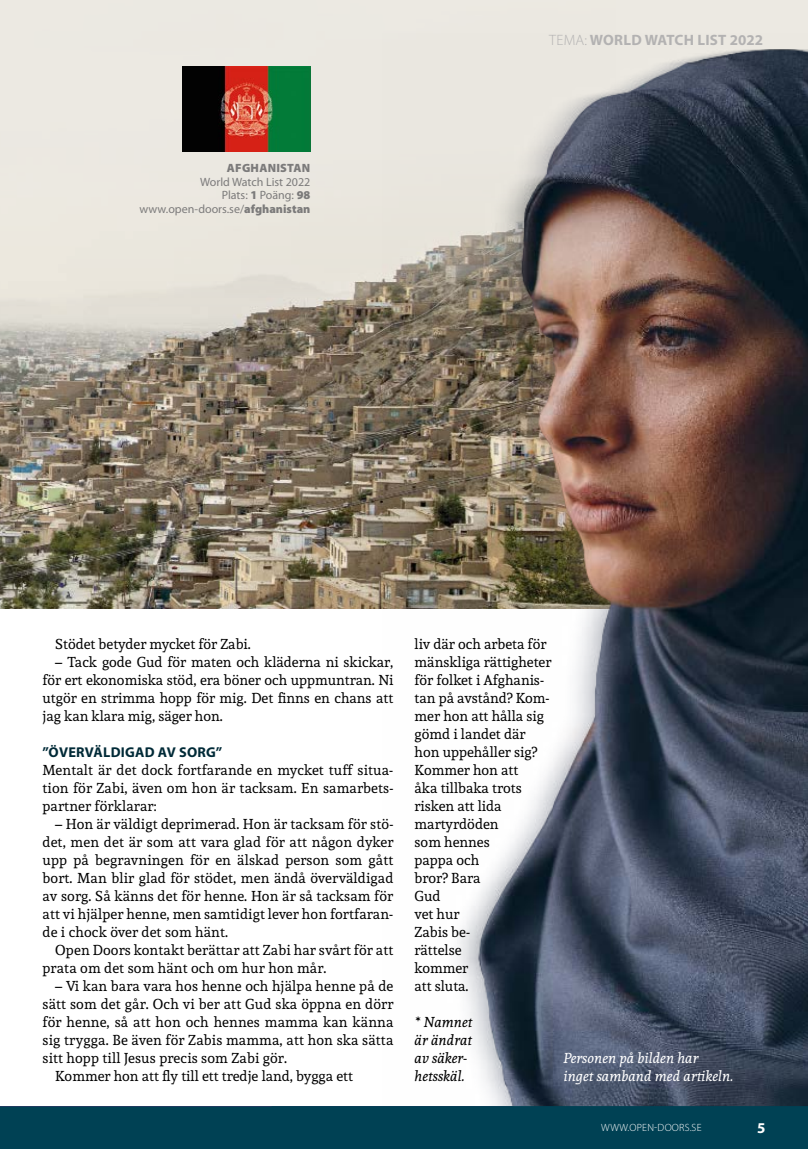
<style>
.page{position:relative;width:808px;height:1149px;background:#fff}
.page>*{position:absolute;margin:0;border:0;box-sizing:border-box;transform-origin:0 0}
.t1{font:700 15px "Myriad Pro";letter-spacing:.015em;color:#b3b2b2}
.t2{font:700 15px "Myriad Pro";color:#fff}
.t3{font:14.25px/18px "Andada";color:#000;text-align:justify}
.t4{font:italic 14.25px/18px "Andada";color:#fff}
.t5{font:italic 14.25px/18px "Andada";color:#000}
.t6{font:700 14.25px "Myriad Pro";letter-spacing:.02em;color:#002a37}
.t7{font:12px/13.5px "Myriad Pro";color:#7c7b7b;text-align:right}
.t8{font:900 12px "Myriad Pro";letter-spacing:.02em;color:#7c7b7b}
.t9{font:300 10.5px "Myriad Pro";letter-spacing:.02em;color:#fff}
.s1{font-weight:900}
.s2{font-weight:300}
</style>
<div class="page">
<img style="left:0;top:0;width:615px;height:608px">
<img style="left:382px;top:33px;width:426px;height:1072px">
<div style="left:0;top:1105px;width:808px;height:43px;background:#004154"></div>
<svg style="left:257px;top:1105px;width:551px;height:2px"></svg>
<img style="left:183px;top:67px;width:127px;height:85px">
<p class="t8" style="left:227px;top:160px;width:85px">AFGHANISTAN</p>
<p class="t7" style="left:140px;top:174px;width:172px">World Watch List 2022<br>Plats: <span class="s1">1</span> Poäng: <span class="s1">98 </span>www.open-doors.se/<span class="s1">afghanistan</span></p>
<p class="t1" style="left:549px;top:30px;width:215px"><span class="s2">TEMA:</span> WORLD WATCH LIST 2022</p>
<p class="t3" style="left:55px;top:634px;width:197px">Stödet betyder mycket för Zabi.</p>
<p class="t3" style="left:43px;top:652px;width:352px;text-indent:13px">– Tack gode Gud för maten och kläderna ni skickar, för ert ekonomiska stöd, era böner och uppmuntran. Ni utgör en strimma hopp för mig. Det finns en chans att jag kan klara mig, säger hon.</p>
<p class="t6" style="left:43px;top:742px;width:181px">”ÖVERVÄLDIGAD AV SORG”</p>
<p class="t3" style="left:43px;top:760px;width:352px">Mentalt är det dock fortfarande en mycket tuff situa&shy;tion för Zabi, även om hon är tacksam. En samarbets&shy;partner förklarar:</p>
<p class="t3" style="left:43px;top:814px;width:352px;text-indent:13px">– Hon är väldigt deprimerad. Hon är tacksam för stö&shy;det, men det är som att vara glad för att någon dyker upp på begravningen för en älskad person som gått bort. Man blir glad för stödet, men ändå överväldigad av sorg. Så känns det för henne. Hon är så tacksam för att vi hjälper henne, men samtidigt lever hon fortfaran&shy;de i chock över det som hänt.</p>
<p class="t3" style="left:43px;top:940px;width:352px;text-indent:13px">Open Doors kontakt berättar att Zabi har svårt för att prata om det som hänt och om hur hon mår.</p>
<p class="t3" style="left:55px;top:976px;width:340px">– Vi kan bara vara hos henne och hjälpa henne på de</p>
<p class="t3" style="left:43px;top:994px;width:352px">sätt som det går. Och vi ber att Gud ska öppna en dörr</p>
<p class="t3" style="left:43px;top:1012px;width:352px">för henne, så att hon och hennes mamma kan känna</p>
<p class="t3" style="left:43px;top:1030px;width:352px">sig trygga. Be även för Zabis mamma, att hon ska sätta</p>
<p class="t3" style="left:43px;top:1048px;width:246px">sitt hopp till Jesus precis som Zabi gör.</p>
<p class="t3" style="left:55px;top:1066px;width:299px">Kommer hon att fly till ett tredje land, bygga ett</p>
<p class="t3" style="left:415px;top:634px;width:138px;text-align:left">liv där och arbeta för mänskliga rättigheter för folket i Afghanis&shy;tan på avstånd? Kom&shy;mer hon att hålla sig gömd i landet där hon uppehåller sig?<br>Kommer hon att<br>åka tillbaka trots risken att lida martyrdöden<br>som hennes<br>pappa och<br>bror? Bara<br>Gud<br>vet hur<br>Zabis be-<br>rättelse<br>kommer<br>att sluta.</p>
<p class="t5" style="left:415px;top:1012px;width:59px">* Namnet är ändrat av säker&shy;hetsskäl.</p>
<p class="t4" style="left:563px;top:1048px;width:171px">Personen på bilden har<br>inget samband med artikeln.</p>
<p class="t9" style="left:601px;top:1121px;width:102px">WWW.OPEN-DOORS.SE</p>
<p class="t2" style="left:757px;top:1117px;width:10px">5</p>
</div>
